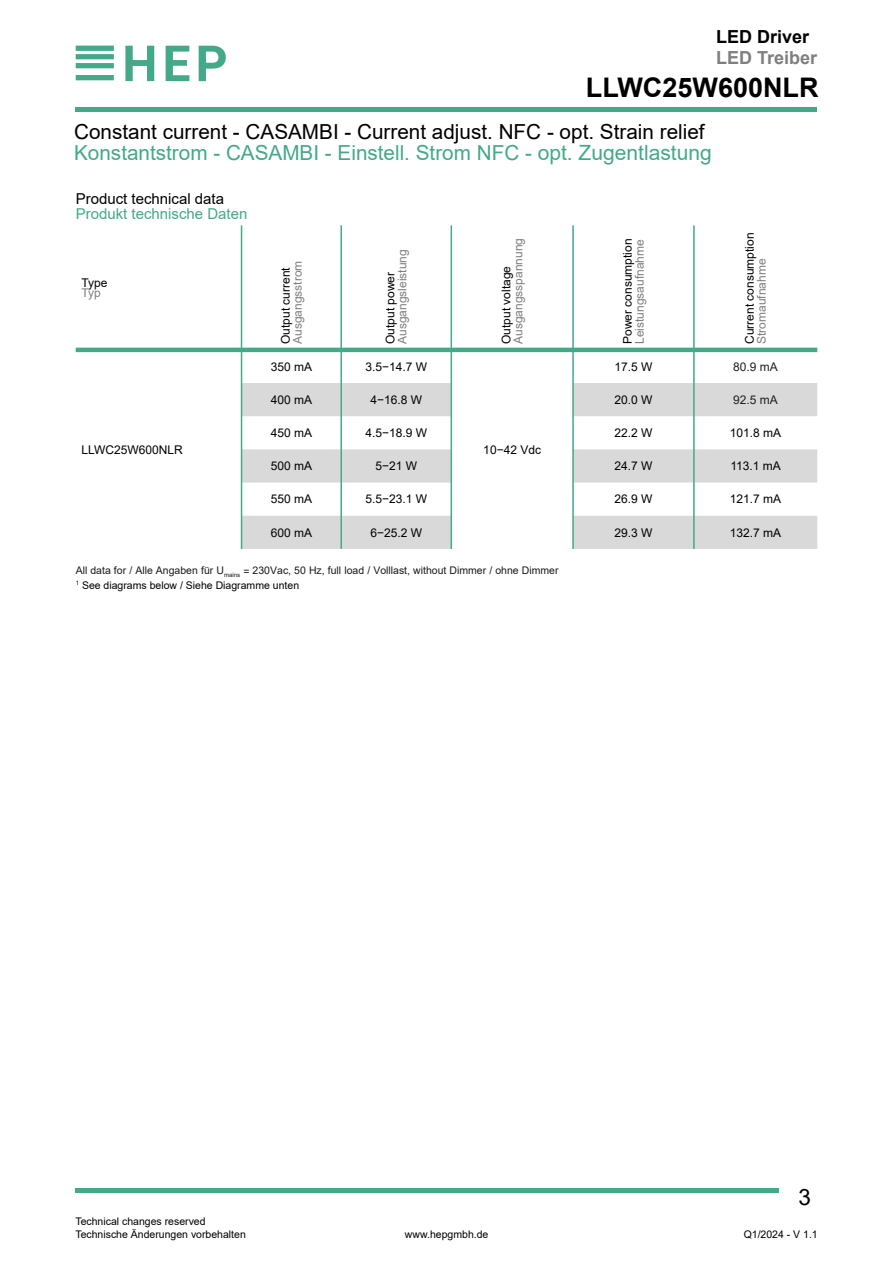
<style>
.page{position:relative;width:893px;height:1263px;background:#fff}
.page>*{position:absolute;margin:0;border:0;box-sizing:border-box;transform-origin:0 0}
.t1{font:700 27px "Arial";color:#000}
.t2{font:22.5px "Arial";color:#000}
.t3{font:20.7px/21px "Arial";color:#000}
.t4{font:700 18px "Arial";color:#7f7f7f}
.t5{font:700 18px "Arial";color:#000}
.t6{font:15px "Arial";color:#43a988}
.t7{font:15px "Arial";color:#000}
.t8{font:12px "Arial";color:#000}
.t9{font:12px "Arial";color:#7f7f7f}
.t10{font:12px "Arial";color:#231f20}
.t11{font:10.5px/15px "Arial";color:#1a1a1a}
.t12{font:10.5px/12.6px "Arial";color:#000}
.s1{color:#43a988}
.s2{font-size:21px;color:#43a988}
.s3{color:#000}
</style>
<div class="page">
<hr style="left:76px;top:108px;width:741px;height:4px;background:#43a988">
<hr style="left:76px;top:1189px;width:703px;height:4px;background:#43a988">
<svg style="left:76px;top:75px;width:38px;height:5px"></svg>
<svg style="left:76px;top:46px;width:38px;height:22px"></svg>
<svg style="left:125px;top:46px;width:29px;height:35px"></svg>
<svg style="left:166px;top:46px;width:23px;height:35px"></svg>
<svg style="left:199px;top:46px;width:27px;height:35px"></svg>
<svg style="left:242px;top:383px;width:575px;height:166px"></svg>
<hr style="left:241px;top:225px;width:1px;height:324px;background:#43a988">
<hr style="left:340px;top:225px;width:2px;height:324px;background:#43a988">
<hr style="left:451px;top:225px;width:1px;height:324px;background:#43a988">
<hr style="left:572px;top:225px;width:2px;height:324px;background:#43a988">
<hr style="left:693px;top:225px;width:2px;height:324px;background:#43a988">
<hr style="left:76px;top:348px;width:741px;height:4px;background:#43a988">
<h3 class="t5" style="left:716px;top:30px;width:95px">LED Driver</h3>
<h3 class="t4" style="left:716px;top:51px;width:103px">LED Treiber</h3>
<h1 class="t1" style="left:586px;top:77px;width:234px">LLWC25W600NLR</h1>
<h3 class="t3" style="left:74px;top:123px;width:639px">Constant current - CASAMBI - Current adjust. NFC - opt. Strain relief<br><span class="s1">Konstantstrom - CASAMBI - Einstell. Strom NFC -</span> <span class="s2">opt. Zugentlastung</span></h3>
<p class="t7" style="left:76px;top:193px;width:150px">Product technical data</p>
<p class="t6" style="left:76px;top:208px;width:173px">Produkt technische Daten</p>
<p class="t8" style="left:82px;top:278px;width:28px">Type</p>
<p class="t9" style="left:82px;top:288px;width:21px">Typ</p>
<p class="t9" style="left:398px;top:344px;width:96px;rotate:-90deg">Ausgangsleistung</p>
<p class="t8" style="left:281px;top:344px;width:78px;rotate:-90deg">Output current</p>
<p class="t9" style="left:293px;top:344px;width:85px;rotate:-90deg">Ausgangsstrom</p>
<p class="t8" style="left:386px;top:344px;width:74px;rotate:-90deg">Output power</p>
<p class="t8" style="left:271px;top:362px;width:43px">350 mA</p>
<p class="t8" style="left:365px;top:362px;width:63px">3.5−14.7 W</p>
<p class="t9" style="left:514px;top:344px;width:108px;rotate:-90deg">Ausgangsspannung</p>
<p class="t8" style="left:623px;top:344px;width:107px;rotate:-90deg">Power consumption</p>
<p class="t9" style="left:635px;top:344px;width:106px;rotate:-90deg">Leistungsaufnahme</p>
<p class="t8" style="left:745px;top:344px;width:113px;rotate:-90deg">Current consumption</p>
<p class="t9" style="left:757px;top:344px;width:87px;rotate:-90deg">Stromaufnahme</p>
<p class="t8" style="left:502px;top:344px;width:80px;rotate:-90deg">Output voltage</p>
<p class="t8" style="left:614px;top:362px;width:40px">17.5 W</p>
<p class="t10" style="left:733px;top:362px;width:46px">80.9 mA</p>
<p class="t8" style="left:271px;top:395px;width:43px">400 mA</p>
<p class="t8" style="left:370px;top:395px;width:53px">4−16.8 W</p>
<p class="t8" style="left:614px;top:395px;width:40px">20.0 W</p>
<p class="t10" style="left:733px;top:395px;width:46px">92.5 mA</p>
<p class="t8" style="left:271px;top:428px;width:43px">450 mA</p>
<p class="t8" style="left:365px;top:428px;width:63px">4.5−18.9 W</p>
<p class="t8" style="left:614px;top:428px;width:40px">22.2 W</p>
<p class="t8" style="left:730px;top:428px;width:53px">101.8 mA</p>
<p class="t8" style="left:271px;top:461px;width:43px">500 mA</p>
<p class="t8" style="left:375px;top:461px;width:43px">5−21 W</p>
<p class="t8" style="left:614px;top:461px;width:40px">24.7 W</p>
<p class="t8" style="left:730px;top:461px;width:52px">113.1 mA</p>
<p class="t8" style="left:271px;top:495px;width:43px">550 mA</p>
<p class="t8" style="left:365px;top:495px;width:63px">5.5−23.1 W</p>
<p class="t8" style="left:614px;top:495px;width:40px">26.9 W</p>
<p class="t8" style="left:730px;top:495px;width:53px">121.7 mA</p>
<p class="t8" style="left:271px;top:528px;width:43px">600 mA</p>
<p class="t8" style="left:370px;top:528px;width:53px">6−25.2 W</p>
<p class="t8" style="left:614px;top:528px;width:40px">29.3 W</p>
<p class="t8" style="left:730px;top:528px;width:53px">132.7 mA</p>
<p class="t11" style="left:76px;top:563px;width:484px">All data for / Alle Angaben für U<sub>mains</sub> = 230Vac, 50 Hz, full load / Volllast, without Dimmer / ohne Dimmer<br><sup>1</sup> <span class="s3">See diagrams below / Siehe Diagramme unten</span></p>
<p class="t8" style="left:82px;top:445px;width:103px">LLWC25W600NLR</p>
<p class="t8" style="left:483px;top:445px;width:59px">10−42 Vdc</p>
<h2 class="t2" style="left:798px;top:1188px;width:14px">3</h2>
<p class="t12" style="left:75px;top:1216px;width:172px">Technical changes reserved<br>Technische Änderungen vorbehalten</p>
<p class="t12" style="left:405px;top:1229px;width:85px">www.hepgmbh.de</p>
<p class="t12" style="left:744px;top:1229px;width:76px">Q1/2024 - V 1.1</p>
</div>
